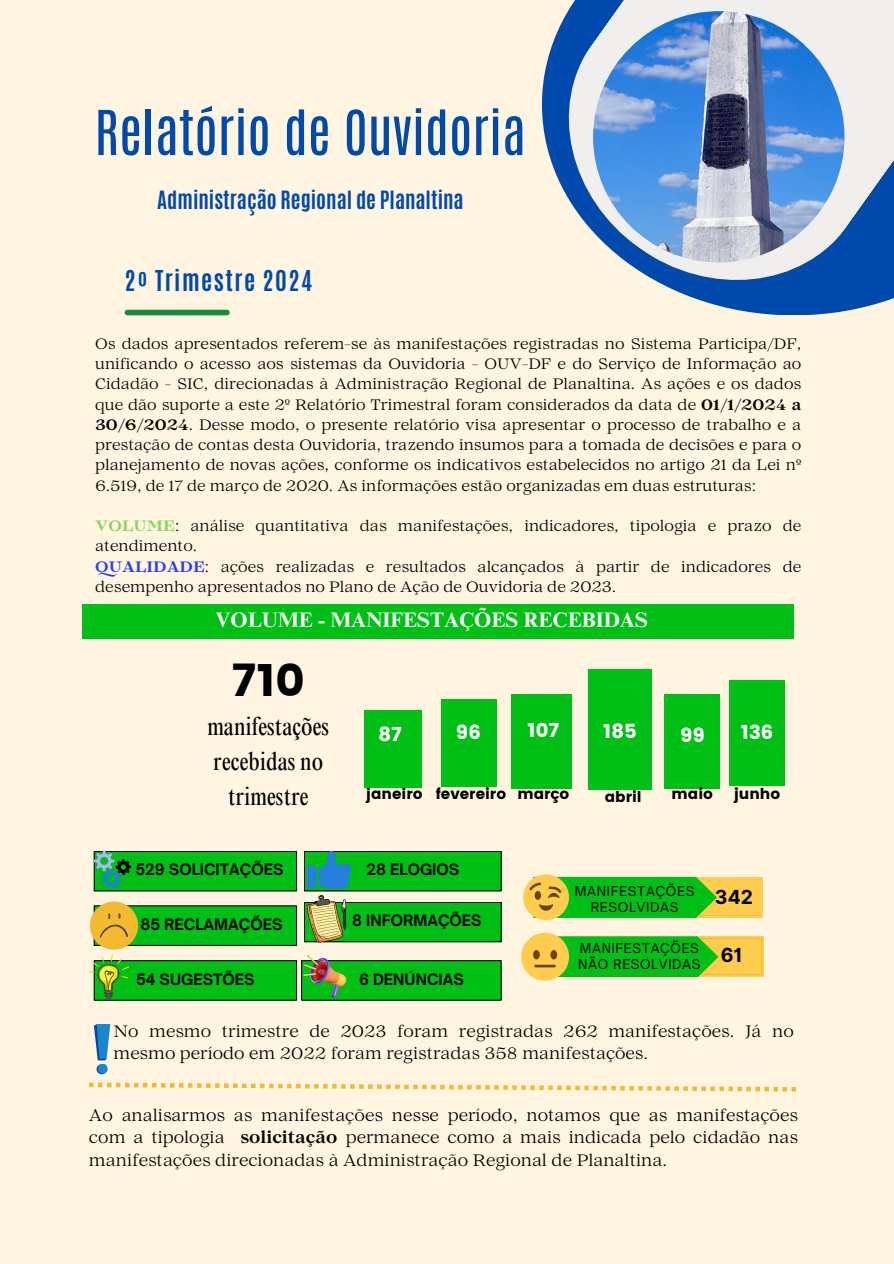
<style>
.page{position:relative;width:894px;height:1264px;background:#fff}
.page>*{position:absolute;margin:0;border:0;box-sizing:border-box;transform-origin:0 0}
.t1{font:52.5px "Antonio";color:#004aad}
.t2{font:45px "Poppins";color:#000}
.t3{font:condensed 25.5px/34.8px "Times NRMT Pro";color:#000;text-align:center}
.t4{font:700 24px "Antonio";letter-spacing:.06em;color:#004aad}
.t5{font:700 21px "Antonio";color:#004aad}
.t6{font:700 21px "Times NRMT Pro";color:#fff}
.t7{font:19.5px "Poppins";color:#fff}
.t8{font:700 19.35px "Inter";color:#000}
.t9{font:16.5px/22.5px "Lovelace Text";color:#000}
.t10{font:15px/20.2px "Lovelace Text";color:#000}
.t11{font:700 15px "Open Sauce One";color:#000}
.t12{font:15px "Poppins";color:#000}
.t13{font:12.9px/16px "Open Sauce One";letter-spacing:.05em;color:#000}
.s1{font-weight:700}
.s2{font-weight:700;color:#7ed957}
.s3{font-weight:700;color:#233dff}
</style>
<div class="page">
<div style="left:0;top:0;width:893px;height:1263px;background:#fff5e0"></div>
<div style="left:127px;top:310px;width:100px;height:5px;background:#168d3b"></div>
<div style="left:364px;top:710px;width:58px;height:77px;background:#00bf15"></div>
<div style="left:440px;top:698px;width:56px;height:88px;background:#00bf15"></div>
<div style="left:511px;top:694px;width:61px;height:94px;background:#00bf15"></div>
<div style="left:304px;top:851px;width:197px;height:40px;background:#00bf15"></div>
<hr style="left:304px;top:851px;width:1px;height:39px;background:#000">
<hr style="left:501px;top:851px;width:1px;height:39px;background:#000">
<hr style="left:304px;top:851px;width:197px;height:1px;background:#000">
<hr style="left:304px;top:890px;width:197px;height:1px;background:#000">
<div style="left:94px;top:851px;width:203px;height:40px;background:#00bf15"></div>
<hr style="left:94px;top:851px;width:1px;height:39px;background:#000">
<hr style="left:296px;top:851px;width:1px;height:39px;background:#000">
<hr style="left:94px;top:851px;width:203px;height:1px;background:#000">
<hr style="left:94px;top:890px;width:203px;height:1px;background:#000">
<div style="left:94px;top:905px;width:203px;height:40px;background:#00bf15"></div>
<hr style="left:94px;top:906px;width:1px;height:39px;background:#000">
<hr style="left:296px;top:906px;width:1px;height:39px;background:#000">
<hr style="left:94px;top:905px;width:203px;height:1px;background:#000">
<hr style="left:94px;top:945px;width:203px;height:1px;background:#000">
<div style="left:94px;top:960px;width:203px;height:40px;background:#00bf15"></div>
<hr style="left:94px;top:960px;width:1px;height:40px;background:#000">
<hr style="left:296px;top:960px;width:1px;height:40px;background:#000">
<hr style="left:94px;top:960px;width:203px;height:1px;background:#000">
<hr style="left:94px;top:999px;width:203px;height:1px;background:#000">
<div style="left:304px;top:902px;width:197px;height:40px;background:#00bf15"></div>
<hr style="left:304px;top:902px;width:1px;height:39px;background:#000">
<hr style="left:501px;top:902px;width:1px;height:39px;background:#000">
<hr style="left:304px;top:902px;width:197px;height:1px;background:#000">
<hr style="left:304px;top:941px;width:197px;height:1px;background:#000">
<div style="left:301px;top:960px;width:200px;height:40px;background:#00bf15"></div>
<hr style="left:301px;top:960px;width:1px;height:40px;background:#000">
<hr style="left:501px;top:960px;width:1px;height:40px;background:#000">
<hr style="left:301px;top:960px;width:200px;height:1px;background:#000">
<hr style="left:301px;top:999px;width:200px;height:1px;background:#000">
<svg style="left:319px;top:850px;width:32px;height:38px"></svg>
<div style="left:307px;top:866px;width:9px;height:22px;background:#267edf"></div>
<svg style="left:94px;top:850px;width:37px;height:39px"></svg>
<img style="left:304px;top:955px;width:42px;height:42px">
<svg style="left:307px;top:895px;width:39px;height:47px"></svg>
<img style="left:89px;top:954px;width:40px;height:44px">
<div style="left:81px;top:604px;width:712px;height:35px;background:#00bf15"></div>
<div style="left:90px;top:901px;width:48px;height:48px;background:#f4ba2f;border-radius:50%"></div>
<svg style="left:100px;top:913px;width:28px;height:25px"></svg>
<div style="left:523px;top:874px;width:46px;height:46px;background:#ffcc4d;border-radius:50%"></div>
<svg style="left:529px;top:876px;width:231px;height:42px;background:#62c22d"></svg>
<div style="left:521px;top:932px;width:48px;height:48px;background:#ffcc4d;border-radius:50%"></div>
<svg style="left:533px;top:936px;width:228px;height:41px;background:#5ec228"></svg>
<hr style="left:534px;top:964px;width:21px;height:3px;background:#664500">
<svg style="left:94px;top:1024px;width:16px;height:50px"></svg>
<svg style="left:89px;top:1082px;width:706px;height:9px"></svg>
<div style="left:588px;top:669px;width:63px;height:120px;background:#00bf15"></div>
<div style="left:664px;top:694px;width:55px;height:94px;background:#00bf15"></div>
<div style="left:729px;top:680px;width:55px;height:105px;background:#00bf15"></div>
<svg style="left:542px;top:63px;width:351px;height:252px"></svg>
<svg style="left:547px;top:0;width:346px;height:298px"></svg>
<img style="left:593px;top:11px;width:251px;height:251px;border-radius:50%">
<h6 class="t1" style="left:95px;top:95px;width:432px">Relatório de Ouvidoria</h6>
<h6 class="t5" style="left:157px;top:185px;width:308px">Administração Regional de Planaltina</h6>
<p class="t4" style="left:124px;top:264px;width:189px">2º Trimestre 2024</p>
<h6 class="t10" style="left:95px;top:335px;width:707px;text-align:justify">Os dados apresentados referem-se às manifestações registradas no Sistema Participa/DF, unificando o acesso aos sistemas da Ouvidoria - OUV-DF e do Serviço de Informação ao Cidadão - SIC, direcionadas à Administração Regional de Planaltina. As ações e os dados que dão suporte a este 2º Relatório Trimestral foram considerados da data de <span class="s1">01/1/2024 a 30/6/2024</span>. Desse modo, o presente relatório visa apresentar o processo de trabalho e a prestação de contas desta Ouvidoria, trazendo insumos para a tomada de decisões e para o planejamento de novas ações, conforme os indicativos estabelecidos no artigo 21 da Lei nº 6.519, de 17 de março de 2020. As informações estão organizadas em duas estruturas:</h6>
<h6 class="t10" style="left:95px;top:517px;width:707px"><span class="s2">VOLUME</span>: análise quantitativa das manifestações, indicadores, tipologia e prazo de atendimento.</h6>
<h6 class="t10" style="left:95px;top:558px;width:707px"><span class="s3">QUALIDADE</span>: ações realizadas e resultados alcançados à partir de indicadores de desempenho apresentados no Plano de Ação de Ouvidoria de 2023.</h6>
<p class="t6" style="left:215px;top:612px;width:433px">VOLUME - MANIFESTAÇÕES RECEBIDAS</p>
<h1 class="t2" style="left:231px;top:653px;width:75px">710</h1>
<h1 class="t3" style="left:207px;top:712px;width:123px">manifestações recebidas no trimestre</h1>
<h2 class="t7" style="left:378px;top:722px;width:25px">87</h2>
<p class="t7" style="left:456px;top:721px;width:26px">96</p>
<p class="t7" style="left:527px;top:718px;width:33px">107</p>
<h5 class="t12" style="left:366px;top:784px;width:58px">janeiro</h5>
<p class="t12" style="left:436px;top:785px;width:72px">fevereiro</p>
<h4 class="t12" style="left:517px;top:785px;width:53px">março</h4>
<p class="t7" style="left:603px;top:720px;width:35px">185</p>
<p class="t7" style="left:680px;top:723px;width:26px">99</p>
<p class="t7" style="left:740px;top:721px;width:34px">136</p>
<p class="t12" style="left:604px;top:787px;width:38px">abril</p>
<p class="t12" style="left:671px;top:785px;width:43px">maio</p>
<p class="t12" style="left:733px;top:784px;width:48px">junho</p>
<h5 class="t11" style="left:135px;top:860px;width:149px">529 SOLICITAÇÕES</h5>
<h3 class="t11" style="left:366px;top:860px;width:94px">28 ELOGIOS</h3>
<h5 class="t11" style="left:140px;top:914px;width:143px">85 RECLAMAÇÕES</h5>
<h5 class="t11" style="left:136px;top:969px;width:120px">54 SUGESTÕES</h5>
<p class="t11" style="left:352px;top:911px;width:131px">8 INFORMAÇÕES</p>
<p class="t11" style="left:359px;top:969px;width:106px">6 DENÚNCIAS</p>
<p class="t13" style="left:574px;top:883px;width:121px">MANIFESTAÇÕES</p>
<p class="t13" style="left:590px;top:899px;width:89px">RESOLVIDAS</p>
<p class="t13" style="left:578px;top:940px;width:124px">MANIFESTAÇÕES<br>NÃO RESOLVIDAS</p>
<p class="t8" style="left:714px;top:885px;width:40px">342</p>
<p class="t8" style="left:720px;top:943px;width:23px">61</p>
<p class="t9" style="left:113px;top:1021px;width:681px">No mesmo trimestre de 2023 foram registradas 262 manifestações. Já no mesmo período em 2022 foram registradas 358 manifestações.</p>
<p class="t9" style="left:89px;top:1105px;width:710px;text-align:justify">Ao analisarmos as manifestações nesse período, notamos que as manifestações com a tipologia <span class="s1">solicitação</span> permanece como a mais indicada pelo cidadão nas manifestações direcionadas à Administração Regional de Planaltina.</p>
</div>
